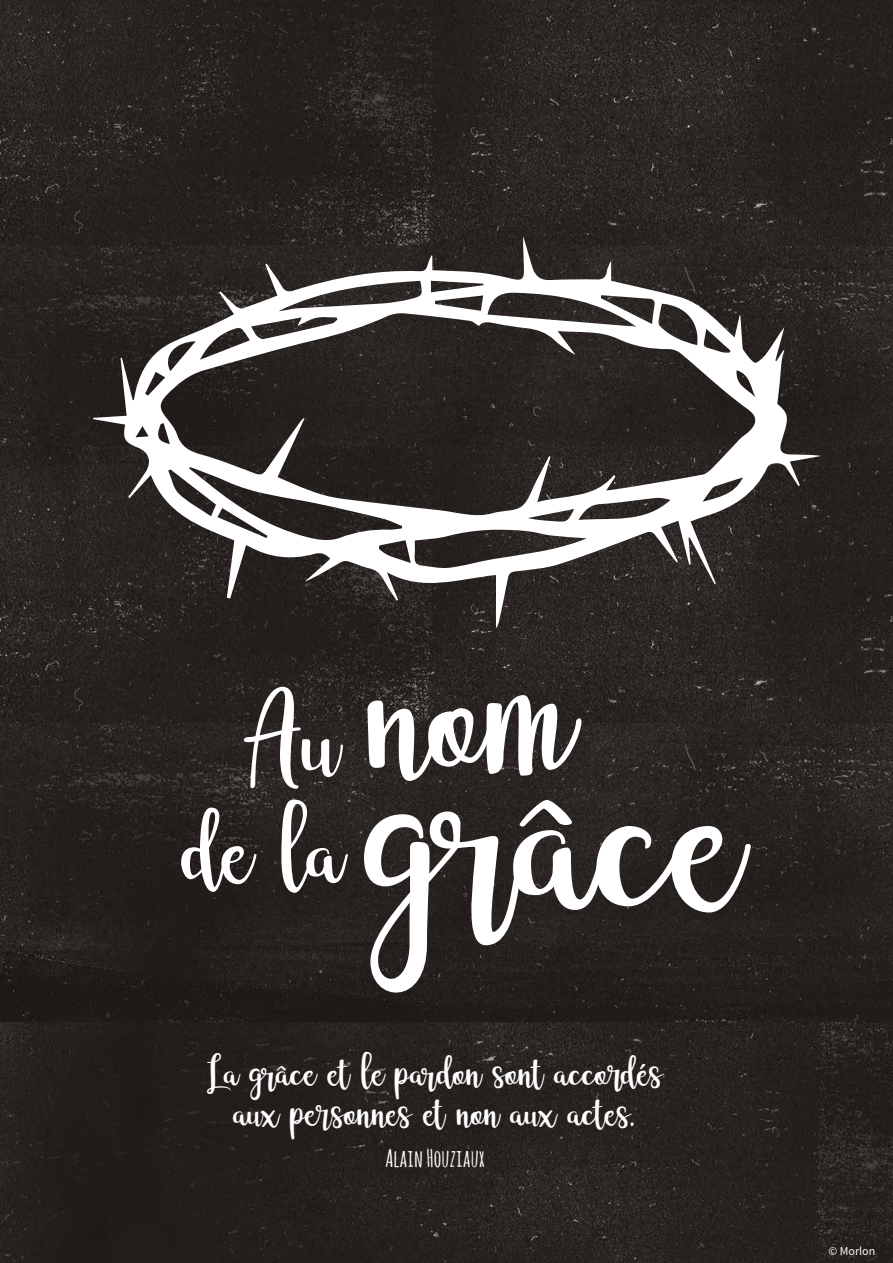
<style>
.page{position:relative;width:893px;height:1263px;background:#fff}
.page>*{position:absolute;margin:0;border:0;box-sizing:border-box;transform-origin:0 0}
.t1{font:255.75px "adelline";color:#fff}
.t2{font:195.15px "adelline";color:#fff}
.t3{font:112.65px "adelline";color:#fff}
.t4{font:45.45px/39.2px "adelline";color:#fff;text-align:center}
.t5{font:700 24px "Amatic SC";color:#fff}
.t6{font:12px "Source Sans Pro";color:#fff}
.s1{font-size:117px}
</style>
<div class="page">
<img style="left:0;top:0;width:893px;height:446px">
<img style="left:0;top:446px;width:893px;height:817px">
<svg style="left:93px;top:236px;width:728px;height:392px;fill:#292421"></svg>
<h2 class="t2" style="left:244px;top:591px;width:333px"><span class="s1">Au</span> nom</h2>
<h3 class="t3" style="left:183px;top:780px;width:163px">de la</h3>
<h1 class="t1" style="left:374px;top:676px;width:372px">grâce</h1>
<p class="t4" style="left:207px;top:1055px;width:457px">La grâce et le pardon sont accordés aux personnes et non aux actes.</p>
<p class="t5" style="left:385px;top:1142px;width:101px">Alain Houziaux</p>
<p class="t6" style="left:828px;top:1243px;width:48px">© Morlon</p>
</div>
